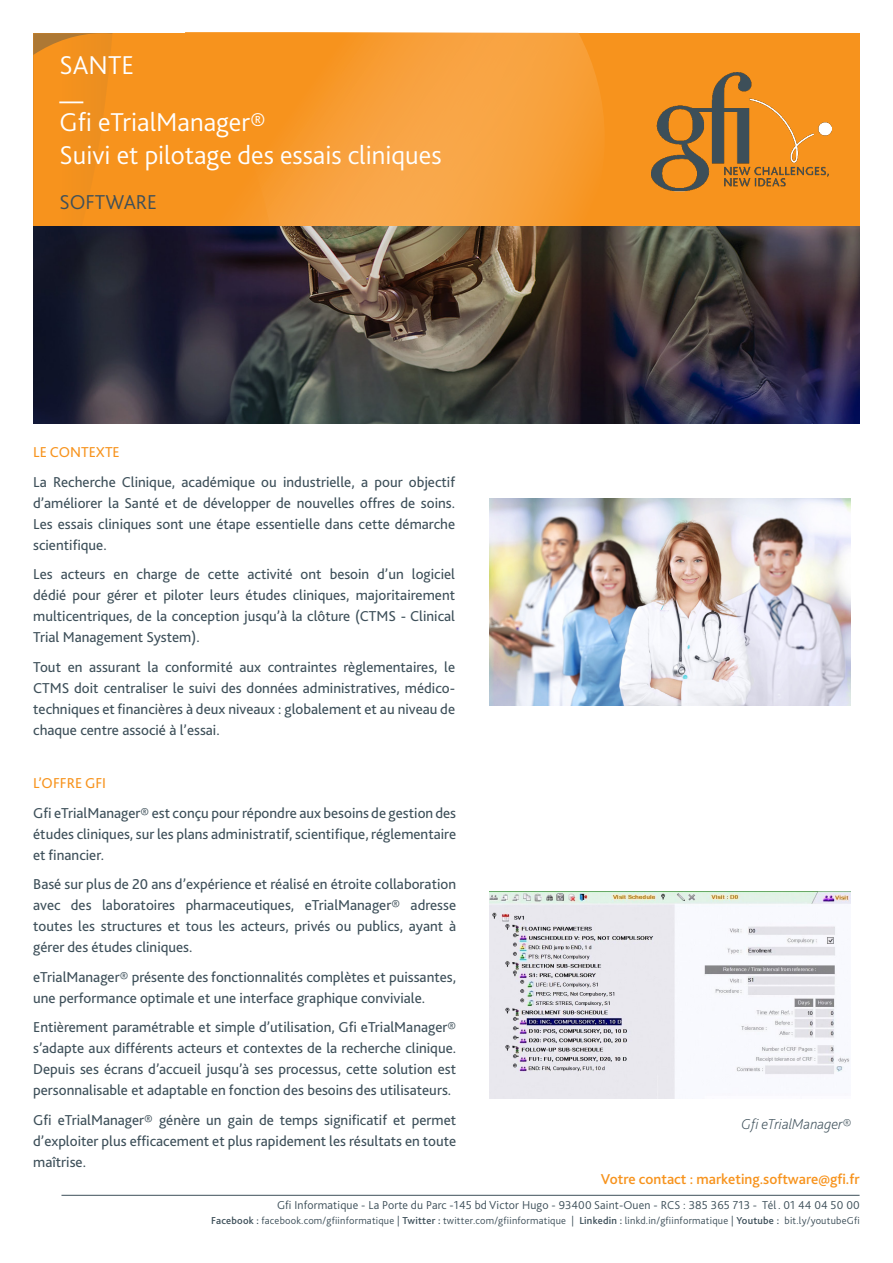
<style>
.page{position:relative;width:893px;height:1263px;background:#fff}
.page>*{position:absolute;margin:0;border:0;box-sizing:border-box;transform-origin:0 0}
.t1{font:300 30px "Bliss 2";color:#fff}
.t2{font:300 27px "Bliss 2";color:#fff}
.t3{font:300 21px "Bliss 2";color:#3d4f59}
.intro{font:15px/21px "Bliss 2";color:#3d4f59;text-align:justify}
.t4{font:500 15px "Bliss 2";color:#f7931d}
.Titre_Niv_1{font:15px "Bliss 2";color:#f7931d}
.Titre_Niv_2{font:italic 200 15px "Bliss 2";color:#3d4f59}
.t5{font:300 12px "Bliss 2";letter-spacing:.01em;color:#3d4f59}
.t6{font:300 10.5px "Bliss 2";letter-spacing:.02em;color:#3d4f59}
.s1{font-weight:500}
</style>
<div class="page">
<div style="left:33px;top:33px;width:827px;height:200px;background:#f7931d"></div>
<img style="left:652px;top:72px;width:180px;height:120px">
<svg style="left:185px;top:32px;width:419px;height:194px"></svg>
<svg style="left:33px;top:33px;width:238px;height:200px"></svg>
<hr style="left:61px;top:1195px;width:799px;height:1px;background:#3d4f59">
<img style="left:490px;top:892px;width:360px;height:206px">
<img style="left:34px;top:226px;width:825px;height:198px">
<img style="left:490px;top:499px;width:360px;height:206px">
<p class="t2" style="left:60px;top:48px;width:76px">SANTE</p>
<p class="t1" style="left:60px;top:81px;width:25px">—</p>
<p class="t2" style="left:60px;top:105px;width:208px">Gfi eTrialManager®</p>
<p class="t2" style="left:60px;top:138px;width:384px">Suivi et pilotage des essais cliniques</p>
<p class="t3" style="left:60px;top:189px;width:99px">SOFTWARE</p>
<p class="Titre_Niv_1" style="left:33px;top:443px;width:88px">LE CONTEXTE</p>
<p class="intro" style="left:33px;top:471px;width:423px">La Recherche Clinique, académique ou industrielle, a pour objectif d’améliorer la Santé et de développer de nouvelles offres de soins.<br>Les essais cliniques sont une étape essentielle dans cette démarche scientifique.</p>
<p class="intro" style="left:33px;top:564px;width:423px">Les acteurs en charge de cette activité ont besoin d’un logiciel dédié pour gérer et piloter leurs études cliniques, majoritairement multicentriques, de la conception jusqu’à la clôture (CTMS - Clinical Trial Management System).</p>
<p class="intro" style="left:33px;top:656px;width:423px">Tout en assurant la conformité aux contraintes règlementaires, le CTMS doit centraliser le suivi des données administratives, médico&shy;techniques et financières à deux niveaux : globalement et au niveau de chaque centre associé à l’essai.</p>
<p class="Titre_Niv_1" style="left:33px;top:774px;width:74px">L’OFFRE GFI</p>
<p class="intro" style="left:33px;top:802px;width:424px">Gfi eTrialManager® est conçu pour répondre aux besoins de gestion des études cliniques, sur les plans administratif, scientifique, réglementaire et financier.</p>
<p class="intro" style="left:33px;top:873px;width:424px">Basé sur plus de 20 ans d’expérience et réalisé en étroite collaboration avec des laboratoires pharmaceutiques, eTrialManager® adresse toutes les structures et tous les acteurs, privés ou publics, ayant à gérer des études cliniques.</p>
<p class="intro" style="left:33px;top:966px;width:424px">eTrialManager® présente des fonctionnalités complètes et puissantes, une performance optimale et une interface graphique conviviale.</p>
<p class="intro" style="left:33px;top:1016px;width:424px">Entièrement paramétrable et simple d’utilisation, Gfi eTrialManager® s’adapte aux différents acteurs et contextes de la recherche clinique.<br>Depuis ses écrans d’accueil jusqu’à ses processus, cette solution est personnalisable et adaptable en fonction des besoins des utilisateurs.</p>
<p class="intro" style="left:33px;top:1109px;width:424px">Gfi eTrialManager® génère un gain de temps significatif et permet d’exploiter plus efficacement et plus rapidement les résultats en toute maîtrise.</p>
<p class="Titre_Niv_2" style="left:742px;top:1114px;width:111px">Gfi eTrialManager®</p>
<p class="t4" style="left:601px;top:1170px;width:260px">Votre contact : marketing.software@gfi.fr</p>
<p class="t5" style="left:277px;top:1197px;width:584px">Gfi Informatique - La Porte du Parc -145 bd Victor Hugo - 93400 Saint-Ouen - RCS : 385 365 713 - Tél . 01 44 04 50 00</p>
<p class="t6" style="left:211px;top:1214px;width:650px"><span class="s1">Facebook :</span> facebook.com/gfiinformatique | <span class="s1">Twitter :</span> twitter.com/gfiinformatique | <span class="s1">Linkedin :</span> linkd.in/gfiinformatique | <span class="s1">Youtube :</span> bit.ly/youtubeGfi</p>
</div>
